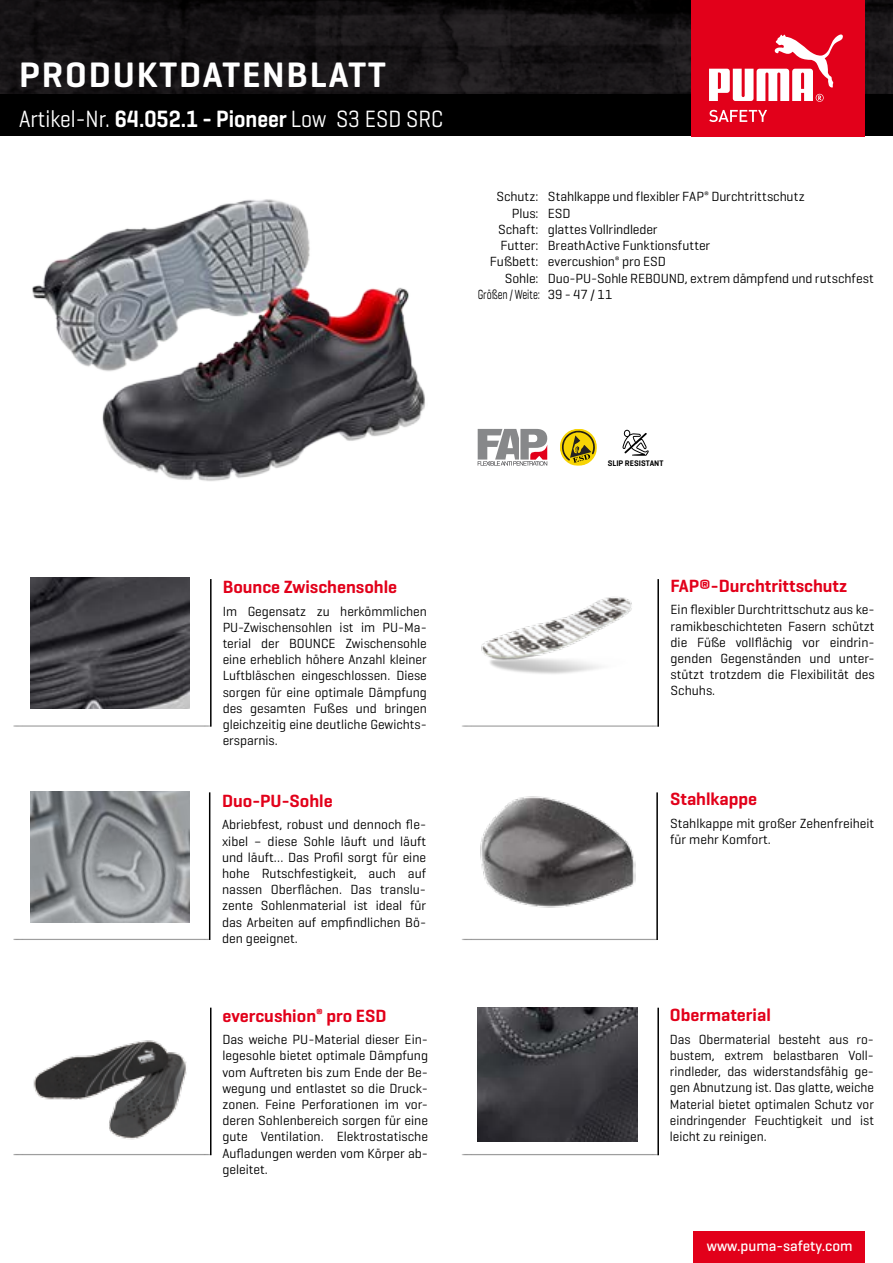
<style>
.page{position:relative;width:893px;height:1263px;background:#fff}
.page>*{position:absolute;margin:0;border:0;box-sizing:border-box;transform-origin:0 0}
.t1{font:600 36px "Geogrotesque";letter-spacing:.05em;color:#fff}
.t2{font:24px "Geogrotesque";color:#fff;scale:.9 1}
.t3{font:600 18px "Geogrotesque";color:#e2001a}
.t4{font:500 15px "Geogrotesque";color:#fff}
.t5{font:13.5px/16.2px "Geogrotesque";color:#000;text-align:justify}
.t6{font:13.5px "Geogrotesque";color:#000;scale:.73 1}
.t7{font:600 8.25px "Geogrotesque";color:#000}
.s1{font-weight:600}
</style>
<div class="page">
<img style="left:0;top:0;width:893px;height:95px">
<svg style="left:478px;top:429px;width:69px;height:37px"></svg>
<svg style="left:560px;top:429px;width:37px;height:37px"></svg>
<svg style="left:622px;top:430px;width:27px;height:26px"></svg>
<img style="left:481px;top:597px;width:151px;height:77px">
<img style="left:480px;top:796px;width:156px;height:112px">
<img style="left:32px;top:199px;width:393px;height:282px">
<img style="left:478px;top:1007px;width:159px;height:134px">
<img style="left:30px;top:578px;width:160px;height:131px">
<img style="left:30px;top:791px;width:160px;height:131px">
<img style="left:33px;top:1040px;width:154px;height:100px">
<hr style="left:13px;top:725px;width:198px;height:2px;background:#000">
<hr style="left:210px;top:579px;width:2px;height:148px;background:#000">
<hr style="left:13px;top:1154px;width:198px;height:1px;background:#000">
<hr style="left:210px;top:1008px;width:1px;height:147px;background:#000">
<hr style="left:462px;top:939px;width:196px;height:1px;background:#000">
<hr style="left:656px;top:792px;width:2px;height:148px;background:#000">
<hr style="left:462px;top:1154px;width:197px;height:1px;background:#000">
<hr style="left:657px;top:1008px;width:2px;height:147px;background:#000">
<hr style="left:462px;top:725px;width:197px;height:2px;background:#000">
<hr style="left:657px;top:579px;width:2px;height:148px;background:#000">
<hr style="left:13px;top:938px;width:197px;height:2px;background:#000">
<hr style="left:209px;top:792px;width:1px;height:148px;background:#000">
<div style="left:0;top:95px;width:893px;height:41px;background:#000"></div>
<div style="left:691px;top:0;width:173px;height:136px;background:#e2001a"></div>
<div style="left:693px;top:1232px;width:171px;height:31px;background:#e2001a"></div>
<svg style="left:709px;top:110px;width:58px;height:12px"></svg>
<svg style="left:709px;top:34px;width:134px;height:68px"></svg>
<h1 class="t1" style="left:19px;top:52px;width:368px">PRODUKTDATENBLATT</h1>
<h2 class="t2" style="left:19px;top:104px;width:473px">Artikel-Nr. <span class="s1">64.052.1 - Pioneer</span> Low S3 ESD SRC</h2>
<p class="t5" style="left:496px;top:188px;width:310px">Schutz: Stahlkappe und flexibler FAP<sup>®</sup> Durchtrittschutz</p>
<p class="t5" style="left:512px;top:205px;width:60px">Plus: ESD</p>
<p class="t5" style="left:498px;top:221px;width:161px">Schaft: glattes Vollrindleder</p>
<p class="t5" style="left:500px;top:237px;width:211px">Futter: BreathActive Funktionsfutter</p>
<p class="t5" style="left:490px;top:253px;width:178px">Fußbett: evercushion<sup>®</sup> pro ESD</p>
<p class="t5" style="left:505px;top:269px;width:370px">Sohle: Duo-PU-Sohle REBOUND, extrem dämpfend und rutschfest</p>
<p class="t6" style="left:478px;top:286px;width:186px">Größen / Weite: 39 - 47 / 11</p>
<h3 class="t3" style="left:223px;top:576px;width:176px">Bounce Zwischensohle</h3>
<p class="t5" style="left:223px;top:602px;width:206px">Im Gegensatz zu herkömmlichen PU-Zwischensohlen ist im PU-Ma&shy;terial der BOUNCE Zwischensohle eine erheblich höhere Anzahl kleiner Luftbläschen eingeschlossen. Diese sorgen für eine optimale Dämpfung des gesamten Fußes und bringen gleichzeitig eine deutliche Gewichts&shy;ersparnis.</p>
<h3 class="t3" style="left:222px;top:789px;width:112px">Duo-PU-Sohle</h3>
<p class="t5" style="left:222px;top:816px;width:206px">Abriebfest, robust und dennoch fle&shy;xibel – diese Sohle läuft und läuft und läuft… Das Profil sorgt für eine hohe Rutschfestigkeit, auch auf nassen Oberflächen. Das translu&shy;zente Sohlenmaterial ist ideal für das Arbeiten auf empfindlichen Bö&shy;den geeignet.</p>
<h3 class="t3" style="left:222px;top:1004px;width:166px">evercushion<sup>®</sup> pro ESD</h3>
<p class="t5" style="left:222px;top:1031px;width:207px">Das weiche PU-Material dieser Ein&shy;legesohle bietet optimale Dämpfung vom Auftreten bis zum Ende der Be&shy;wegung und entlastet so die Druck&shy;zonen. Feine Perforationen im vor&shy;deren Sohlenbereich sorgen für eine gute Ventilation. Elektrostatische Aufladungen werden vom Körper ab&shy;geleitet.</p>
<p class="t7" style="left:608px;top:458px;width:57px">SLIP RESISTANT</p>
<h3 class="t3" style="left:671px;top:574px;width:178px">FAP®-Durchtrittschutz</h3>
<p class="t5" style="left:671px;top:601px;width:206px">Ein flexibler Durchtrittschutz aus ke&shy;ramikbeschichteten Fasern schützt die Füße vollflächig vor eindrin&shy;genden Gegenständen und unter&shy;stützt trotzdem die Flexibilität des Schuhs.</p>
<h3 class="t3" style="left:670px;top:788px;width:89px">Stahlkappe</h3>
<p class="t5" style="left:670px;top:814px;width:206px">Stahlkappe mit großer Zehenfreiheit für mehr Komfort.</p>
<h3 class="t3" style="left:670px;top:1004px;width:103px">Obermaterial</h3>
<p class="t5" style="left:670px;top:1031px;width:206px">Das Obermaterial besteht aus ro&shy;bustem, extrem belastbaren Voll&shy;rindleder, das widerstandsfähig ge&shy;gen Abnutzung ist. Das glatte, weiche Material bietet optimalen Schutz vor eindringender Feuchtigkeit und ist leicht zu reinigen.</p>
<p class="t4" style="left:707px;top:1236px;width:147px">www.puma-safety.com</p>
</div>
